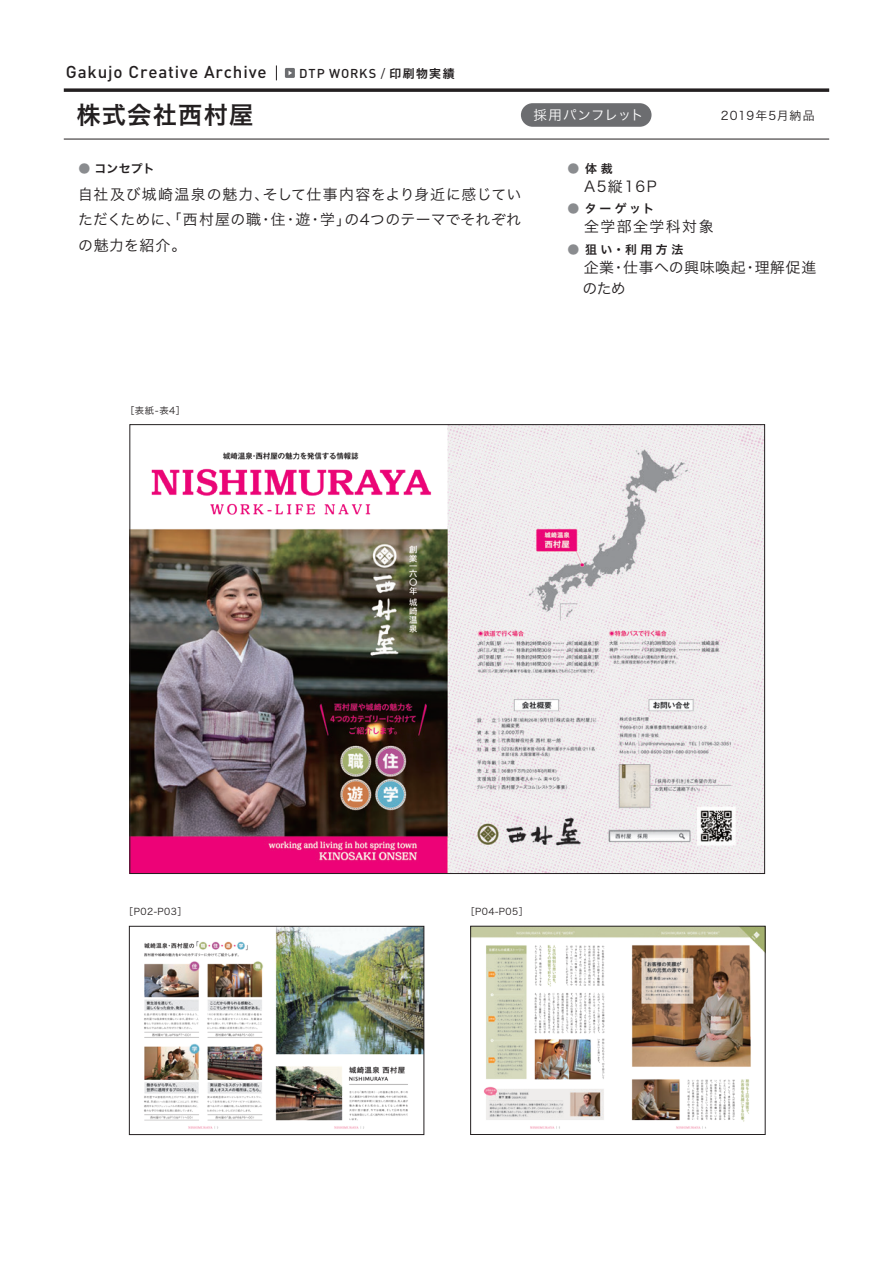
<style>
.page{position:relative;width:893px;height:1263px;background:#fff}
.page>*{position:absolute;margin:0;border:0;box-sizing:border-box;transform-origin:0 0}
.t1{font:24.3px "Hira Kaku Pro W6";letter-spacing:.05em;color:#231f20}
.t2{font:500 16.95px "DIN Pro";letter-spacing:.05em;color:#231f20}
.t3{font:14.85px/25.5px "Hira Kaku Pro W3";letter-spacing:.045em;color:#231f20;text-align:justify}
.t4{font:14.85px "Hira Kaku Pro W3";letter-spacing:.1em;color:#231f20}
.t5{font:13.5px "Hira Kaku Pro W3";letter-spacing:.015em;color:#fff}
.t6{font:500 12.75px "DIN Pro";letter-spacing:.07em;color:#231f20}
.t7{font:11.85px "Hira Kaku Pro W6";letter-spacing:.24em;color:#231f20}
.t8{font:11.85px "Hira Kaku Pro W3";letter-spacing:.085em;color:#231f20}
.t9{font:9.3px "Hira Kaku Pro W3";letter-spacing:.05em;color:#231f20}
.s1{font-weight:400}
.s2{font-family:"Hira Kaku Pro W6";font-weight:400;font-size:11.85px}
.s3{color:#8a8c8f}
</style>
<div class="page">
<svg style="left:64px;top:88px;width:765px;height:4px;background:#403d3e"></svg>
<hr style="left:64px;top:139px;width:765px;height:1px;background:#231f20">
<svg style="left:276px;top:65px;width:1px;height:15px"></svg>
<svg style="left:285px;top:68px;width:10px;height:10px"></svg>
<div style="left:521px;top:103px;width:130px;height:24px;background:#6c6d70;border-radius:12px"></div>
<img style="left:144px;top:928px;width:278px;height:201px">
<img style="left:472px;top:928px;width:291px;height:201px">
<img style="left:132px;top:426px;width:631px;height:446px">
<div style="left:129px;top:926px;width:295px;height:209px;border:1px solid #231f20"></div>
<div style="left:470px;top:926px;width:295px;height:209px;border:1px solid #231f20"></div>
<p class="t2" style="left:66px;top:60px;width:202px">Gakujo Creative Archive</p>
<p class="t6" style="left:299px;top:65px;width:157px">DTP WORKS <span class="s1">/</span> <span class="s2">印刷物実績</span></p>
<h1 class="t1" style="left:76px;top:93px;width:178px">株式会社西村屋</h1>
<p class="t7" style="left:79px;top:158px;width:78px"><span class="s3">●</span> コンセプト</p>
<p class="t3" style="left:78px;top:180px;width:445px">自社及び城崎温泉の魅力、そして仕事内容をより身近に感じていただくために、「西村屋の職・住・遊・学」の4つのテーマでそれぞれの魅力を紹介。</p>
<p class="t5" style="left:533px;top:103px;width:112px">採用パンフレット</p>
<p class="t8" style="left:721px;top:105px;width:95px">2019年5月納品</p>
<p class="t7" style="left:568px;top:158px;width:47px"><span class="s3">●</span>体裁</p>
<p class="t3" style="left:584px;top:172px;width:74px">A5縦16P</p>
<p class="t7" style="left:568px;top:198px;width:88px"><span class="s3">●</span> ターゲット</p>
<p class="t4" style="left:584px;top:213px;width:131px">全学部全学科対象</p>
<p class="t7" style="left:568px;top:238px;width:117px"><span class="s3">●</span> 狙い・利用方法</p>
<p class="t3" style="left:568px;top:255px;width:250px;line-height:21.3px;text-indent:16px">企業・仕事への興味喚起・理解促進　のため</p>
<p class="t9" style="left:125px;top:402px;width:62px">［表紙-表4］</p>
<p class="t9" style="left:124px;top:903px;width:64px">［P02-P03］</p>
<p class="t9" style="left:465px;top:903px;width:64px">［P04-P05］</p>
</div>
